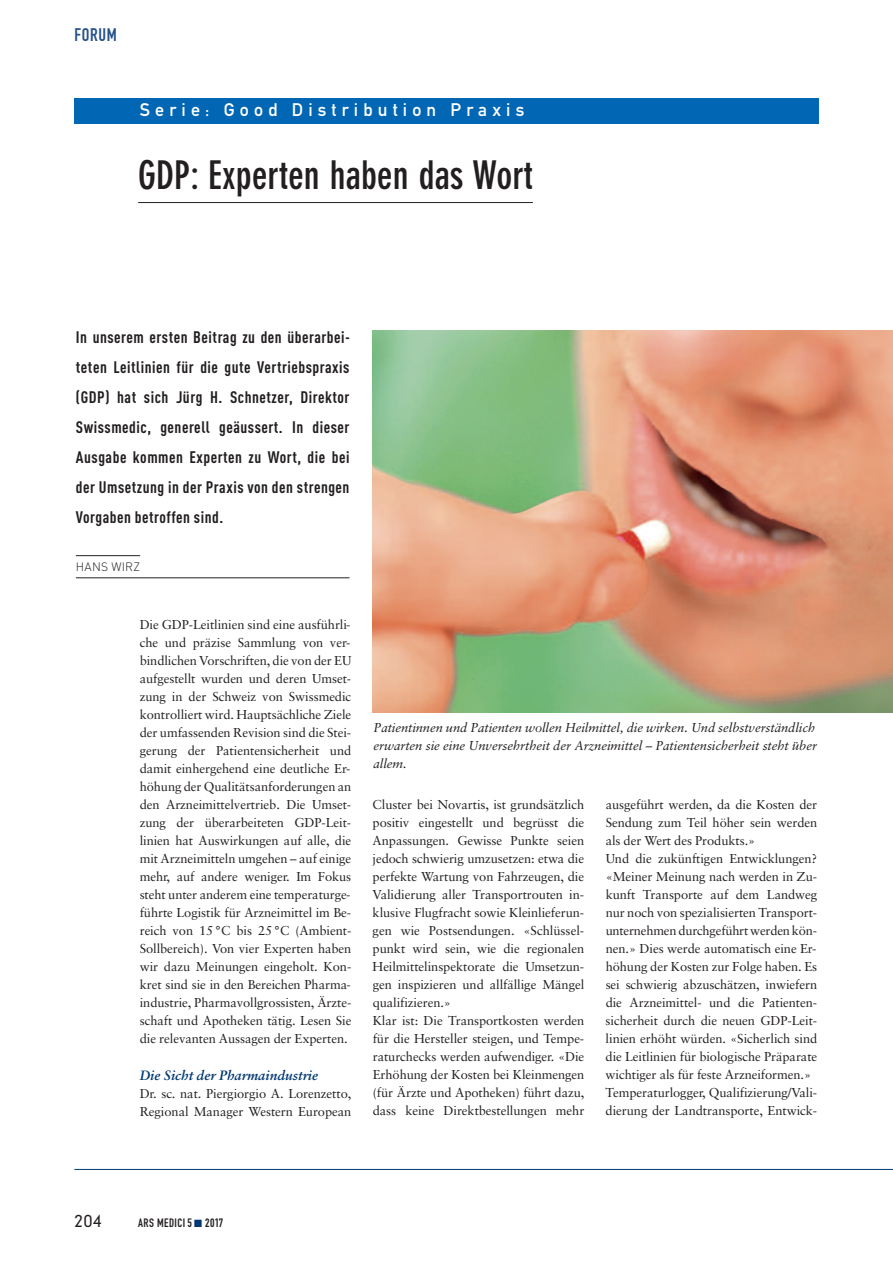
<style>
.page{position:relative;width:893px;height:1263px;background:#fff}
.page>*{position:absolute;margin:0;border:0;box-sizing:border-box;transform-origin:0 0}
.t1{font:700 condensed 39px "DIN Neuzeit Grotesk";color:#231f20}
.t2{font:18px "DIN Mittelschrift";letter-spacing:.285em;color:#fff}
.t3{font:18px "DIN Engschrift";letter-spacing:.035em;color:#255188}
.t4{font:700 16.5px/30px "DIN Cond";letter-spacing:.03em;color:#231f20;text-align:justify}
.t5{font:300 16.5px "DIN Neuzeit Grotesk";color:#231f20}
.t6{font:italic 700 13.5px "Sabon";color:#013874}
.t7{font:12.9px/18px "Sabon";letter-spacing:-.005em;color:#231f20}
.t8{font:italic 12.9px/18px "Sabon";letter-spacing:-.005em;color:#231f20}
.t9{font:12px "DIN Engschrift";letter-spacing:.035em;color:#231f20}
.t10{font:300 12px "DIN";letter-spacing:.02em;color:#231f20}
.s1{font-family:"Baskerville";font-weight:600;font-style:normal}
.s2{color:#013874}
</style>
<div class="page">
<hr style="left:138px;top:202px;width:395px;height:1px;background:#231f20">
<hr style="left:76px;top:555px;width:64px;height:1px;background:#231f20">
<hr style="left:76px;top:577px;width:274px;height:1px;background:#231f20">
<img style="left:373px;top:331px;width:520px;height:381px">
<hr style="left:74px;top:1169px;width:819px;height:1px;background:#013874">
<div style="left:74px;top:98px;width:745px;height:25px;background:#0166b3"></div>
<h2 class="t3" style="left:74px;top:28px;width:44px">FORUM</h2>
<h2 class="t2" style="left:140px;top:103px;width:386px">Serie: Good Distribution Praxis</h2>
<h1 class="t1" style="left:138px;top:161px;width:396px">GDP: Experten haben das Wort</h1>
<p class="t4" style="left:76px;top:324px;width:276px">In unserem ersten Beitrag zu den überarbei&shy;teten Leitlinien für die gute Vertriebspraxis (GDP) hat sich Jürg H. Schnetzer, Direktor Swissmedic, generell geäussert. In dieser Ausgabe kommen Experten zu Wort, die bei der Umsetzung in der Praxis von den strengen Vorgaben betroffen sind.</p>
<p class="t10" style="left:76px;top:559px;width:66px">HANS WIRZ</p>
<p class="t7" style="left:140px;top:617px;width:213px;text-align:justify">Die GDP-Leitlinien sind eine ausführli&shy;che und präzise Sammlung von ver&shy;bindlichen Vorschriften, die von der EU aufgestellt wurden und deren Umset&shy;zung in der Schweiz von Swissmedic kontrolliert wird. Hauptsächliche Ziele der umfassenden Revision sind die Stei&shy;gerung der Patientensicherheit und damit einhergehend eine deutliche Er&shy;höhung der Qualitätsanforderungen an den Arzneimittelvertrieb. Die Umset&shy;zung der überarbeiteten GDP-Leit&shy;linien hat Auswirkungen auf alle, die mit Arzneimitteln umgehen – auf einige mehr, auf andere weniger. Im Fokus steht unter anderem eine temperaturge&shy;führte Logistik für Arzneimittel im Be&shy;reich von 15 °C bis 25 °C (Ambient-Sollbereich). Von vier Experten haben wir dazu Meinungen eingeholt. Kon&shy;kret sind sie in den Bereichen Pharma&shy;industrie, Pharmavollgrossisten, Ärzte&shy;schaft und Apotheken tätig. Lesen Sie die relevanten Aussagen der Experten.</p>
<p class="t6" style="left:140px;top:1069px;width:180px">Die Sicht der Pharmaindustrie</p>
<p class="t7" style="left:140px;top:1085px;width:213px">Dr. sc. nat. Piergiorgio A. Lorenzetto,<br>Regional Manager Western European</p>
<p class="t8" style="left:373px;top:720px;width:445px">Patientinnen und Patienten wollen Heilmittel, die wirken. Und selbstverständlich erwarten sie eine Unversehrtheit der Arzneimittel – Patientensicherheit steht ub<span class="s1">̈</span> er allem.</p>
<p class="t7" style="left:373px;top:797px;width:213px">Cluster bei Novartis, ist grundsätzlich positiv eingestellt und begrüsst die Anpassungen. Gewisse Punkte seien jedoch schwierig umzusetzen: etwa die perfekte Wartung von Fahrzeugen, die Validierung aller Transportrouten in&shy;klusive Flugfracht sowie Kleinlieferun&shy;gen wie Postsendungen. «Schlüssel&shy;punkt wird sein, wie die regionalen Heilmittelinspektorate die Umsetzun&shy;gen inspizieren und allfällige Mängel qualifizieren.»<br>Klar ist: Die Transportkosten werden für die Hersteller steigen, und Tempe&shy;raturchecks werden aufwendiger. «Die Erhöhung der Kosten bei Kleinmengen (für Ärzte und Apotheken) führt dazu, dass keine Direktbestellungen mehr</p>
<p class="t7" style="left:606px;top:797px;width:213px">ausgeführt werden, da die Kosten der Sendung zum Teil höher sein werden als der Wert des Produkts.»<br>Und die zukünftigen Entwicklungen? «Meiner Meinung nach werden in Zu&shy;kunft Transporte auf dem Landweg nur noch von spezialisierten Transport&shy;unternehmen durchgeführt werden kön&shy;nen.» Dies werde automatisch eine Er&shy;höhung der Kosten zur Folge haben. Es sei schwierig abzuschätzen, inwiefern die Arzneimittel- und die Patienten&shy;sicherheit durch die neuen GDP-Leit&shy;linien erhöht würden. «Sicherlich sind die Leitlinien für biologische Präparate wichtiger als für feste Arzneiformen.» Temperaturlogger, Qualifizierung/Vali&shy;dierung der Landtransporte, Entwick-</p>
<p class="t5" style="left:74px;top:1214px;width:29px">204</p>
<p class="t9" style="left:138px;top:1218px;width:87px">ARS MEDICI5 <span class="s2">■</span> 2017</p>
</div>
